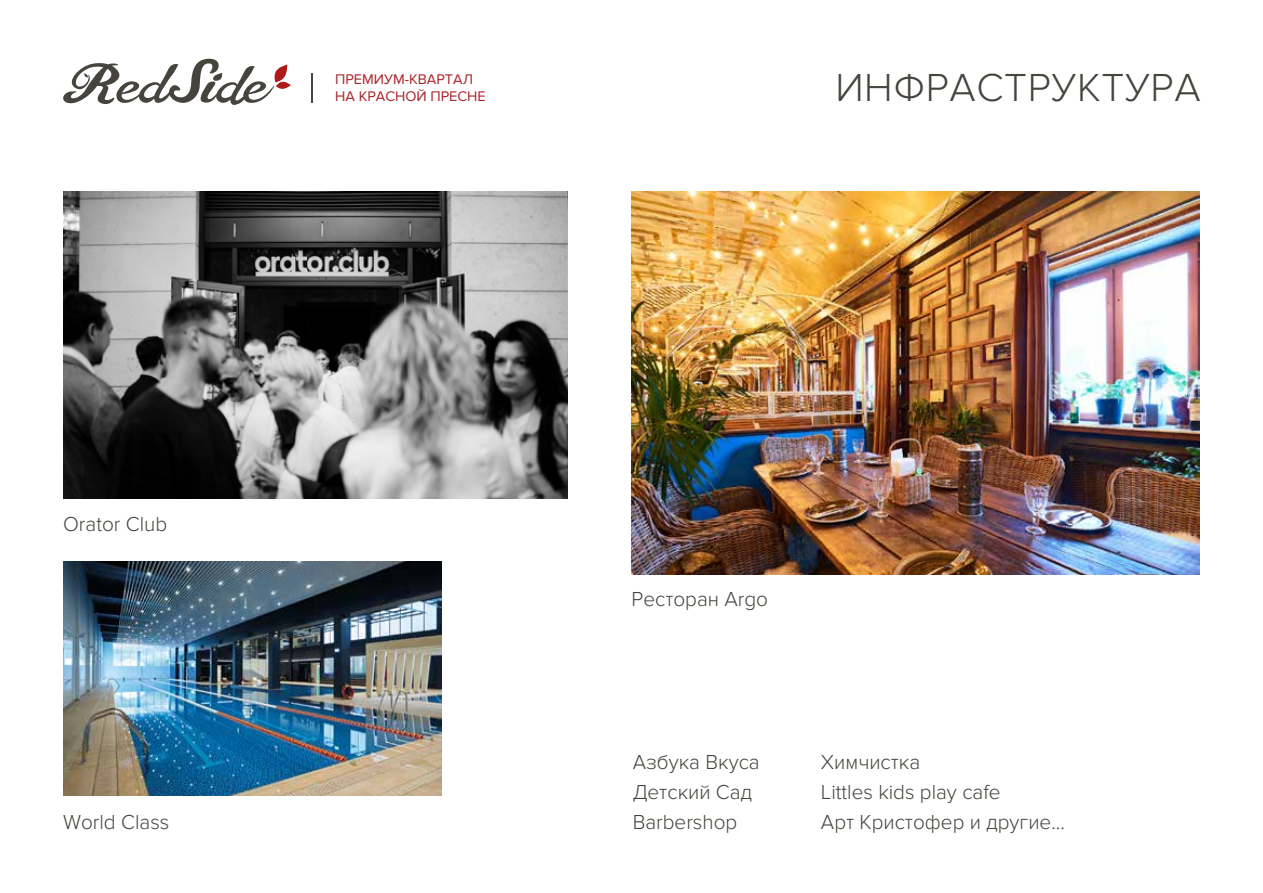
<style>
.page{position:relative;width:1263px;height:893px;background:#fff}
.page>*{position:absolute;margin:0;border:0;box-sizing:border-box;transform-origin:0 0}
.t1{font:300 40.5px "Proxima Nova";letter-spacing:.015em;color:#47433d}
.t2{font:300 21px/30px "Proxima Nova";color:#47433d}
.t3{font:14.4px/17.4px "Proxima Nova";color:#a92229}
</style>
<div class="page">
<hr style="left:312px;top:73px;width:1px;height:30px;background:#47433d">
<svg style="left:63px;top:58px;width:228px;height:47px"></svg>
<img style="left:63px;top:191px;width:505px;height:308px">
<img style="left:631px;top:192px;width:569px;height:382px">
<img style="left:63px;top:562px;width:379px;height:234px">
<p class="t2" style="left:63px;top:510px;width:106px">Orator Club</p>
<p class="t2" style="left:63px;top:807px;width:108px">World Class</p>
<p class="t3" style="left:335px;top:71px;width:152px">ПРЕМИУМ-КВАРТАЛ<br>НА КРАСНОЙ ПРЕСНЕ</p>
<h1 class="t1" style="left:835px;top:65px;width:367px">ИНФРАСТРУКТУРА</h1>
<p class="t2" style="left:631px;top:584px;width:138px">Ресторан Argo</p>
<p class="t2" style="left:633px;top:747px;width:129px">Азбука Вкуса<br>Детский Сад<br>Barbershop</p>
<p class="t2" style="left:821px;top:747px;width:246px">Химчистка<br>Littles kids play cafe<br>Арт Кристофер и другие...</p>
</div>
